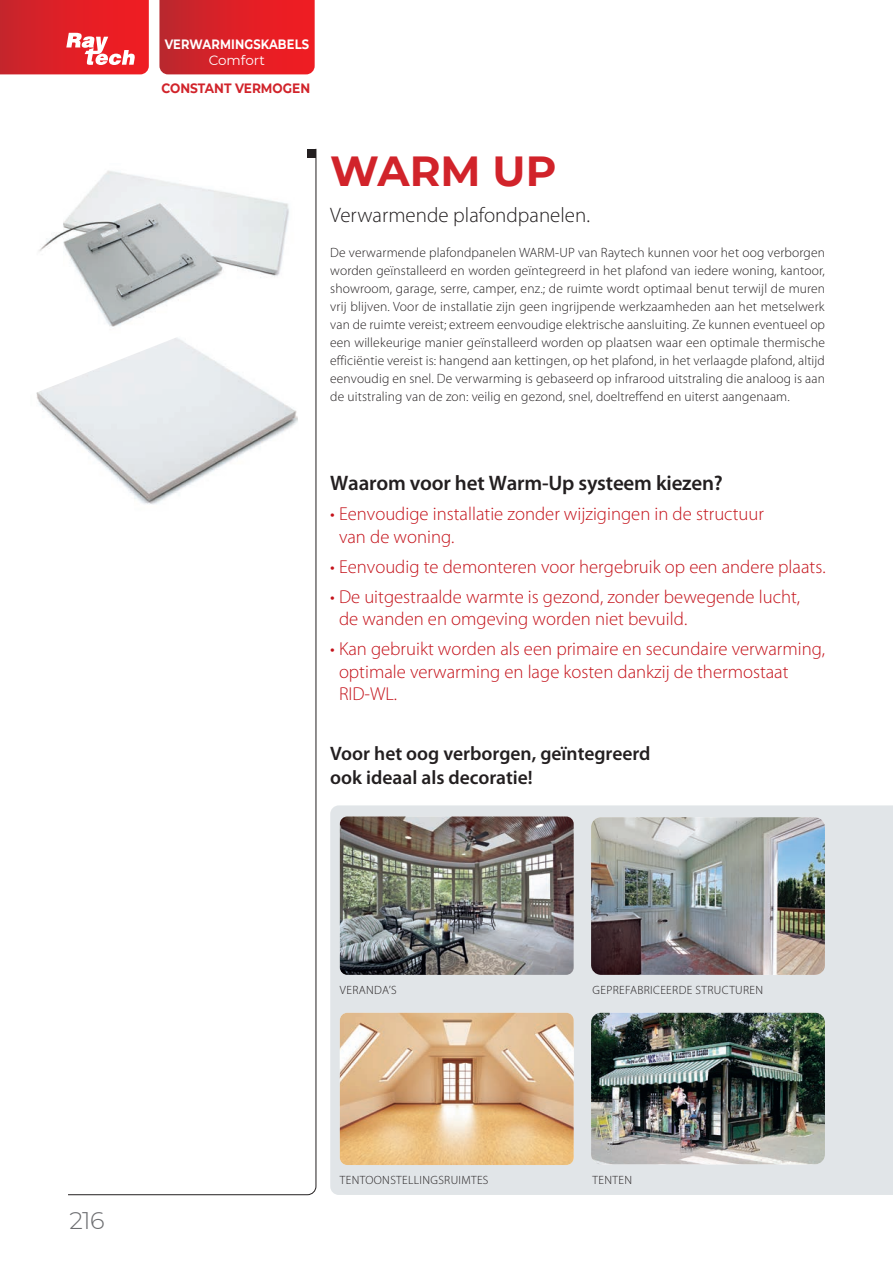
<style>
.page{position:relative;width:893px;height:1263px;background:#fff}
.page>*{position:absolute;margin:0;border:0;box-sizing:border-box;transform-origin:0 0}
.TITOLO_28{font:700 42px "Montserrat";color:#d1232a}
.t1{font:300 24px "Montserrat";color:#6c6d70}
.testo{font:600 21px "Myriad Pro";letter-spacing:-.01em;color:#231f20}
.Sottotitolo_16int{font:300 21px "Myriad Pro";color:#231f20}
.t2{font:600 19.5px "Myriad Pro";color:#231f20}
.testo-2{font:300 18.75px/22.5px "Myriad Pro";color:#c4121a}
.TESTO_9_12{font:300 13.5px/18px "Myriad Pro";letter-spacing:.01em;color:#231f20;text-align:justify}
.t3{font:700 13.5px "Montserrat";letter-spacing:.01em;color:#fff;scale:.85 1}
.t4{font:700 13.5px "Montserrat";color:#d1232a;scale:.9 1}
.t5{font:13.5px "Montserrat";color:#fff}
.t6{font:300 12px "Myriad Pro";letter-spacing:.03em;color:#231f20}
</style>
<div class="page">
<svg style="left:159px;top:0;width:156px;height:74px;background:#db2228"></svg>
<svg style="left:68px;top:148px;width:248px;height:1047px"></svg>
<svg style="left:0;top:0;width:149px;height:74px;background:#e03036"></svg>
<div style="left:330px;top:805px;width:563px;height:390px;background:#e1e5e8"></div>
<img style="left:36px;top:293px;width:269px;height:229px">
<img style="left:36px;top:163px;width:258px;height:171px">
<img style="left:340px;top:816px;width:234px;height:159px">
<img style="left:591px;top:817px;width:234px;height:158px">
<img style="left:340px;top:1013px;width:234px;height:152px">
<img style="left:591px;top:1013px;width:234px;height:151px">
<p class="t3" style="left:165px;top:34px;width:171px">VERWARMINGSKABELS</p>
<p class="t5" style="left:209px;top:51px;width:58px">Comfort</p>
<p class="t4" style="left:161px;top:78px;width:167px">CONSTANT VERMOGEN</p>
<p class="TITOLO_28" style="left:330px;top:141px;width:228px">WARM UP</p>
<p class="Sottotitolo_16int" style="left:330px;top:202px;width:261px">Verwarmende plafondpanelen.</p>
<p class="TESTO_9_12" style="left:330px;top:243px;width:496px">De verwarmende plafondpanelen WARM-UP van Raytech kunnen voor het oog verborgen worden geïnstalleerd en worden geïntegreerd in het plafond van iedere woning, kantoor, showroom, garage, serre, camper, enz.; de ruimte wordt optimaal benut terwijl de muren vrij blijven. Voor de installatie zijn geen ingrijpende werkzaamheden aan het metselwerk van de ruimte vereist; extreem eenvoudige elektrische aansluiting. Ze kunnen eventueel op een willekeurige manier geïnstalleerd worden op plaatsen waar een optimale thermische efficiëntie vereist is: hangend aan kettingen, op het plafond, in het verlaagde plafond, altijd eenvoudig en snel. De verwarming is gebaseerd op infrarood uitstraling die analoog is aan de uitstraling van de zon: veilig en gezond, snel, doeltreffend en uiterst aangenaam.</p>
<p class="testo" style="left:330px;top:470px;width:394px">Waarom voor het Warm-Up systeem kiezen?</p>
<p class="testo-2" style="left:339px;top:503px;width:426px;text-indent:-9px">• Eenvoudige installatie zonder wijzigingen in de structuur van de woning.</p>
<p class="testo-2" style="left:330px;top:555px;width:497px">• Eenvoudig te demonteren voor hergebruik op een andere plaats.</p>
<p class="testo-2" style="left:339px;top:585px;width:463px;text-indent:-9px">• De uitgestraalde warmte is gezond, zonder bewegende lucht, de wanden en omgeving worden niet bevuild.</p>
<p class="testo-2" style="left:339px;top:638px;width:488px;text-indent:-9px">• Kan gebruikt worden als een primaire en secundaire verwarming, optimale verwarming en lage kosten dankzij de thermostaat<br>RID-WL.</p>
<p class="t2" style="left:330px;top:741px;width:322px">Voor het oog verborgen, geïntegreerd</p>
<p class="t2" style="left:330px;top:765px;width:204px">ook ideaal als decoratie!</p>
<h2 class="t1" style="left:70px;top:1204px;width:36px">216</h2>
<p class="t6" style="left:340px;top:982px;width:58px">VERANDA’S</p>
<p class="t6" style="left:593px;top:982px;width:172px">GEPREFABRICEERDE STRUCTUREN</p>
<p class="t6" style="left:340px;top:1173px;width:150px">TENTOONSTELLINGSRUIMTES</p>
<p class="t6" style="left:593px;top:1173px;width:41px">TENTEN</p>
</div>
